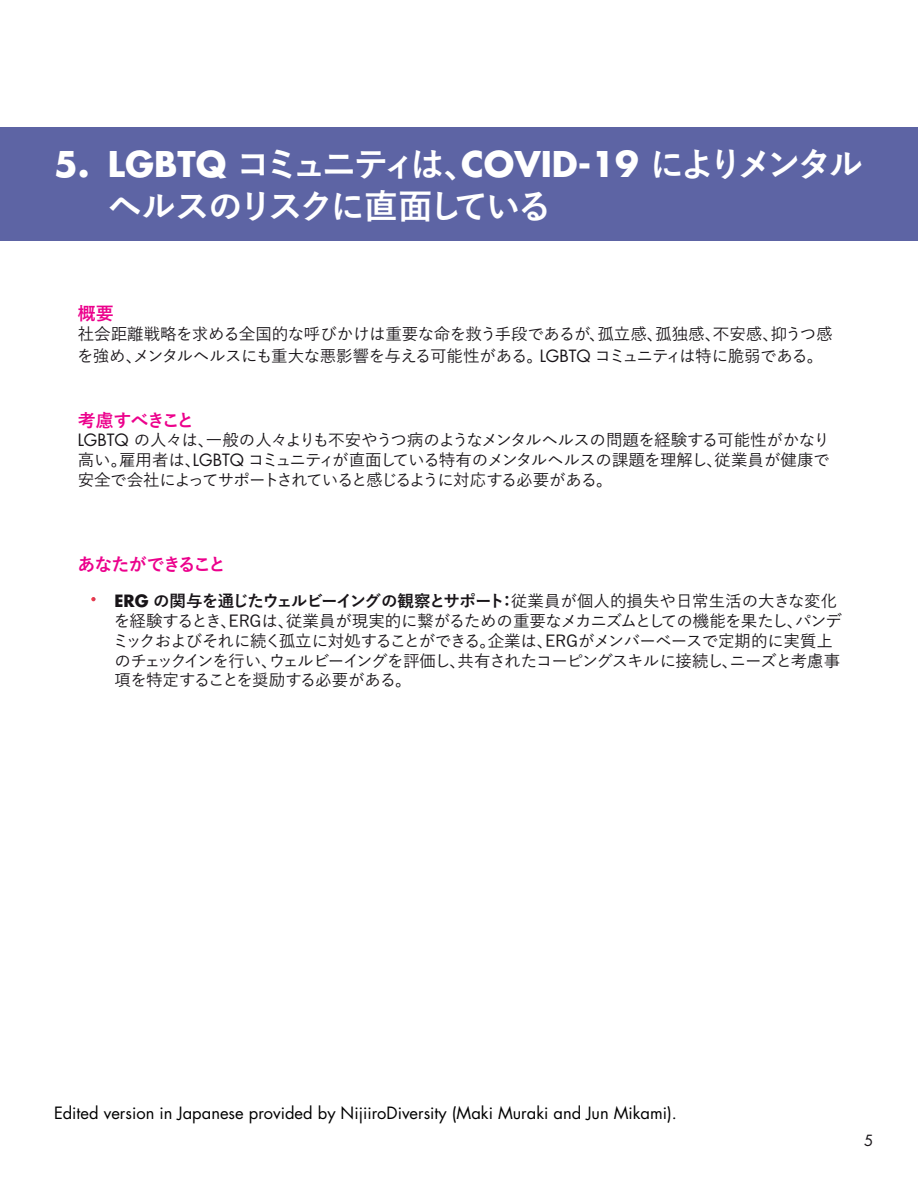
<style>
.page{position:relative;width:918px;height:1188px;background:#fff}
.page>*{position:absolute;margin:0;border:0;box-sizing:border-box;transform-origin:0 0}
.t1{font:700 34.5px "Futura";color:#fff}
.t2{font:700 34.5px "Yu Go";letter-spacing:-.075em;color:#fff}
.t3{font:700 18px "Yu Go";letter-spacing:-.07em;color:#ec008c}
.t4{font:500 16.5px/19.8px "Yu Go";letter-spacing:-.035em;color:#181418}
.t5{font:16.5px "Futura";color:#000}
.t6{font:15px "Futura";color:#181418}
.s1{font-family:"Yu Go"}
.s2{font-family:"Futura";font-weight:400}
.s3{font-family:"Futura";font-weight:700}
.s4{font-weight:700}
</style>
<div class="page">
<div style="left:0;top:128px;width:918px;height:113px;background:#5d64a4"></div>
<svg style="left:91px;top:597px;width:5px;height:4px"></svg>
<h1 class="t1" style="left:54px;top:140px;width:810px">5. LGBTQ <span class="s1">コミュニティは、</span>COVID-19 <span class="s1">によりメンタル</span></h1>
<h1 class="t2" style="left:107px;top:187px;width:446px">ヘルスのリスクに直面している</h1>
<p class="t3" style="left:78px;top:304px;width:37px">概要</p>
<p class="t4" style="left:77px;top:321px;width:757px;line-height:21.6px">社会距離戦略を求める全国的な呼びかけは重要な命を救う手段であるが、孤立感、孤独感、不安感、抑うつ感を強め、メンタルヘルスにも重大な悪影響を与える可能性がある。<span class="s2">LGBTQ</span> コミュニティは特に脆弱である。</p>
<p class="t3" style="left:78px;top:410px;width:118px">考慮すべきこと</p>
<p class="t4" style="left:78px;top:428px;width:754px;text-align:justify"><span class="s2">LGBTQ</span> の人々は、一般の人々よりも不安やうつ病のようなメンタルヘルスの問題を経験する可能性がかなり高い。雇用者は、<span class="s2">LGBTQ</span> コミュニティが直面している特有のメンタルヘルスの課題を理解し、従業員が健康で安全で会社によってサポートされていると感じるように対応する必要がある。</p>
<p class="t3" style="left:77px;top:554px;width:150px">あなたができること</p>
<p class="t4" style="left:113px;top:589px;width:731px"><span class="s3">ERG</span> <span class="s4">の関与を通じたウェルビーイングの観察とサポート：</span>従業員が個人的損失や日常生活の大きな変化を経験するとき、ERGは、従業員が現実的に繋がるための重要なメカニズムとしての機能を果たし、パンデミックおよびそれに続く孤立に対処することができる。企業は、ERGがメンバーベースで定期的に実質上のチェックインを行い、ウェルビーイングを評価し、共有されたコーピングスキルに接続し、ニーズと考慮事項を特定することを奨励する必要がある。</p>
<p class="t5" style="left:54px;top:1101px;width:624px">Edited version in Japanese provided by NijiiroDiversity (Maki Muraki and Jun Mikami).</p>
<p class="t6" style="left:864px;top:1130px;width:11px">5</p>
</div>
